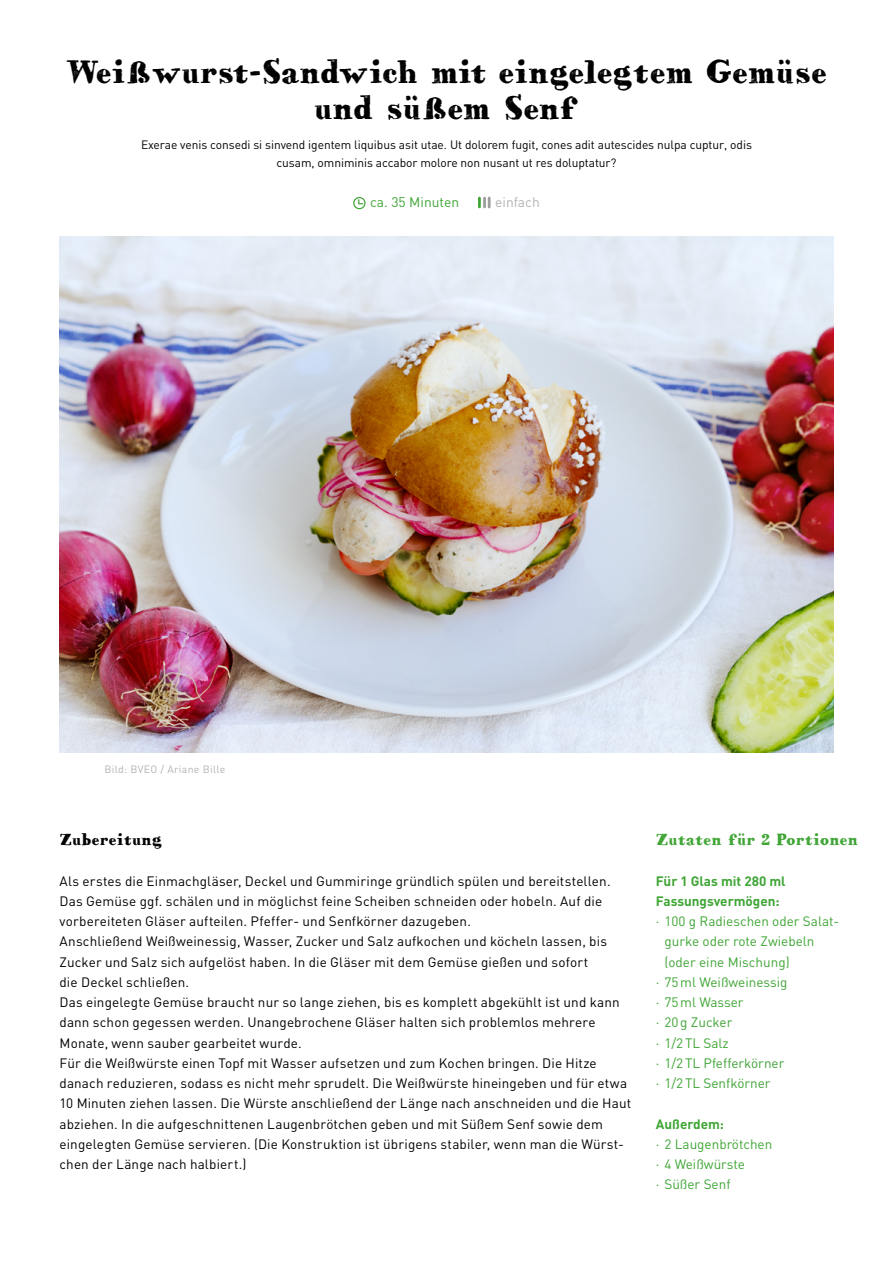
<style>
.page{position:relative;width:893px;height:1263px;background:#fff}
.page>*{position:absolute;margin:0;border:0;box-sizing:border-box;transform-origin:0 0}
.t1{font:500 27px/36px "HVD Bodedo";color:#000;text-align:center}
.t2{font:13.8px "DIN Pro";color:#3fa535}
.t3{font:13.8px "DIN Pro";color:#b3b2b2}
.t4{font:13.5px/20.2px "DIN";letter-spacing:.01em;color:#000}
.t5{font:13.5px/20.2px "DIN";color:#3fa535}
.t6{font:700 13.5px/20.2px "DIN Pro";color:#3fa535}
.t7{font:500 13.5px "HVD Bodedo";letter-spacing:-.005em;color:#3fa535}
.t8{font:500 13.5px "HVD Bodedo";letter-spacing:.01em;color:#000}
.t9{font:12px/18px "DIN";letter-spacing:-.005em;color:#000;text-align:center}
.t10{font:10.5px "DIN Pro";letter-spacing:.03em;color:#b3b2b2}
</style>
<div class="page">
<img style="left:60px;top:236px;width:773px;height:516px">
<svg style="left:353px;top:197px;width:13px;height:12px"></svg>
<svg style="left:478px;top:197px;width:13px;height:11px"></svg>
<h1 class="t1" style="left:66px;top:53px;width:763px">Weißwurst-Sandwich mit eingelegtem Gemüse und süßem Senf</h1>
<p class="t9" style="left:141px;top:135px;width:612px">Exerae venis consedi si sinvend igentem liquibus asit utae. Ut dolorem fugit, cones adit autescides nulpa cuptur, odis cusam, omniminis accabor molore non nusant ut res doluptatur?</p>
<p class="t2" style="left:370px;top:192px;width:90px">ca. 35 Minuten</p>
<p class="t3" style="left:495px;top:192px;width:46px">einfach</p>
<p class="t10" style="left:105px;top:760px;width:122px">Bild: BVEO / Ariane Bille</p>
<p class="t8" style="left:60px;top:829px;width:104px">Zubereitung</p>
<p class="t4" style="left:60px;top:870px;width:573px">Als erstes die Einmachgläser, Deckel und Gummiringe gründlich spülen und bereitstellen.<br>Das Gemüse ggf. schälen und in möglichst feine Scheiben schneiden oder hobeln. Auf die vorbereiteten Gläser aufteilen. Pfeffer- und Senfkörner dazugeben.<br>Anschließend Weißweinessig, Wasser, Zucker und Salz aufkochen und köcheln lassen, bis Zucker und Salz sich aufgelöst haben. In die Gläser mit dem Gemüse gießen und sofort<br>die Deckel schließen.<br>Das eingelegte Gemüse braucht nur so lange ziehen, bis es komplett abgekühlt ist und kann dann schon gegessen werden. Unangebrochene Gläser halten sich problemlos mehrere Monate, wenn sauber gearbeitet wurde.<br>Für die Weißwürste einen Topf mit Wasser aufsetzen und zum Kochen bringen. Die Hitze danach reduzieren, sodass es nicht mehr sprudelt. Die Weißwürste hineingeben und für etwa 10 Minuten ziehen lassen. Die Würste anschließend der Länge nach anschneiden und die Haut abziehen. In die aufgeschnittenen Laugenbrötchen geben und mit Süßem Senf sowie dem eingelegten Gemüse servieren. (Die Konstruktion ist übrigens stabiler, wenn man die Würst&shy;chen der Länge nach halbiert.)</p>
<p class="t7" style="left:656px;top:829px;width:204px">Zutaten für 2 Portionen</p>
<p class="t6" style="left:656px;top:869px;width:131px">Für 1 Glas mit 280 ml<br>Fassungsvermögen:</p>
<p class="t5" style="left:656px;top:911px;width:183px">· 100 g Radieschen oder Salat‑</p>
<p class="t5" style="left:664px;top:931px;width:152px">gurke oder rote Zwiebeln</p>
<p class="t5" style="left:664px;top:951px;width:127px">(oder eine Mischung)</p>
<p class="t5" style="left:656px;top:972px;width:133px">· 75ml Weißweinessig</p>
<p class="t5" style="left:656px;top:992px;width:89px">· 75ml Wasser</p>
<p class="t5" style="left:656px;top:1012px;width:78px">· 20g Zucker</p>
<p class="t5" style="left:656px;top:1032px;width:74px">· 1/2TL Salz</p>
<p class="t5" style="left:656px;top:1053px;width:130px">· 1/2TL Pfefferkörner</p>
<p class="t5" style="left:656px;top:1073px;width:116px">· 1/2TL Senfkörner</p>
<p class="t6" style="left:656px;top:1112px;width:70px">Außerdem:</p>
<p class="t5" style="left:656px;top:1134px;width:118px">· 2 Laugenbrötchen · 4 Weißwürste<br>· Süßer Senf</p>
</div>
